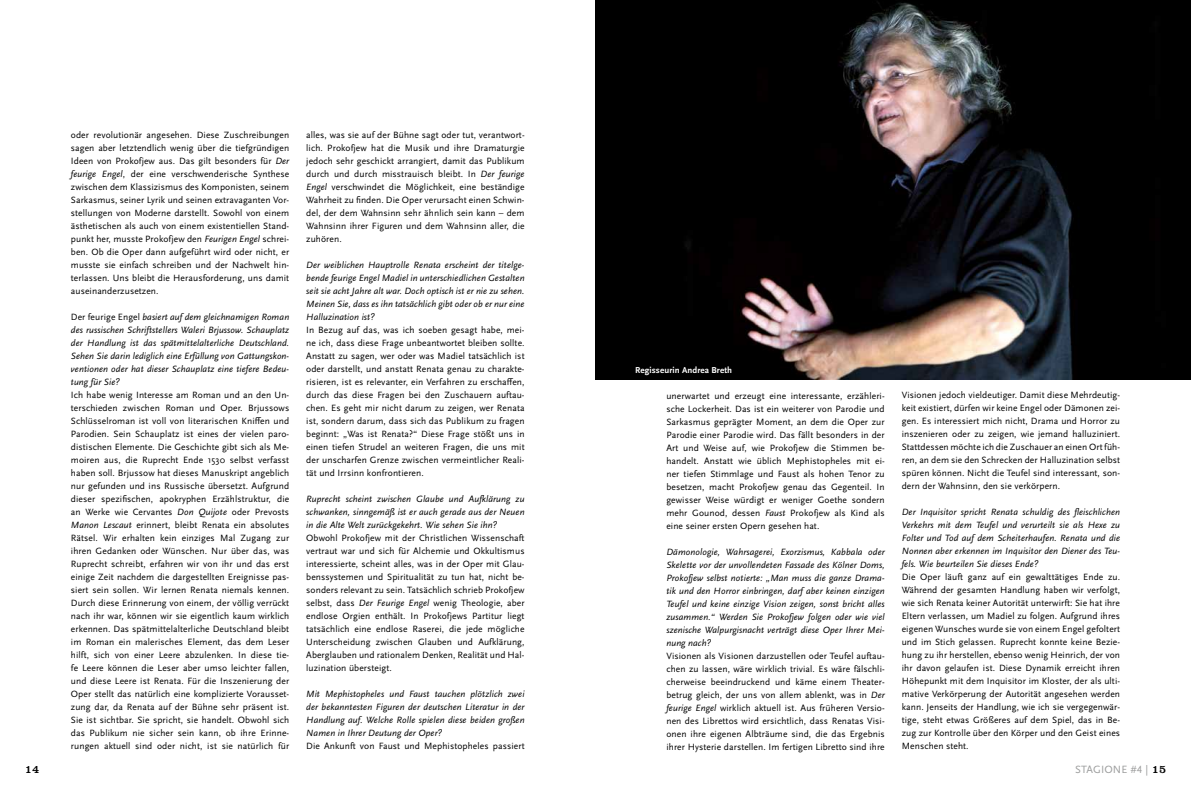
<style>
.page{position:relative;width:1191px;height:794px;background:#fff}
.page>*{position:absolute;margin:0;border:0;box-sizing:border-box;transform-origin:0 0}
.t1{font:11px "Scala Sans Pro";letter-spacing:.01em;color:#9c9d9d}
.t2{font:500 11px "CL23";color:#000}
.t3{font:9.5px/13px "Scala Sans Pro";letter-spacing:.01em;color:#000;text-align:justify}
.t4{font:italic 9.5px/13px "Scala Sans Pro";letter-spacing:.01em;color:#000;text-align:justify}
.t5{font:700 9px "Scala Sans LF";letter-spacing:.01em;color:#fff}
.s1{font-style:italic}
.s2{font-style:normal}
.s3{font-family:"CL23";font-weight:500;color:#000}
</style>
<div class="page">
<img style="left:595px;top:0;width:596px;height:379px">
<div style="left:633px;top:364px;width:101px;height:14px;background:#000"></div>
<p class="t3" style="left:71px;top:129px;width:220px">oder revolutionär angesehen. Diese Zuschreibungen sagen aber letztendlich wenig über die tiefgründigen Ideen von Prokofjew aus. Das gilt besonders für <span class="s1">Der feurige Engel</span>, der eine verschwenderische Synthese zwischen dem Klassizismus des Komponisten, seinem Sarkasmus, seiner Lyrik und seinen extravaganten Vor&shy;stellungen von Moderne darstellt. Sowohl von einem ästhetischen als auch von einem existentiellen Stand&shy;punkt her, musste Prokofjew den <span class="s1">Feurigen Engel</span> schrei&shy;ben. Ob die Oper dann aufgeführt wird oder nicht, er musste sie einfach schreiben und der Nachwelt hin&shy;terlassen. Uns bleibt die Herausforderung, uns damit auseinanderzusetzen.</p>
<p class="t4" style="left:71px;top:310px;width:220px"><span class="s2">Der feurige Engel</span> basiert auf dem gleichnamigen Roman des russischen Schriftstellers Waleri Brjussow. Schauplatz der Handlung ist das spätmittelalterliche Deutschland.<br>Sehen Sie darin lediglich eine Erfüllung von Gattungskon&shy;ventionen oder hat dieser Schauplatz eine tiefere Bedeu&shy;tung für Sie?</p>
<p class="t3" style="left:71px;top:388px;width:220px">Ich habe wenig Interesse am Roman und an den Un&shy;terschieden zwischen Roman und Oper. Brjussows Schlüsselroman ist voll von literarischen Kniffen und Parodien. Sein Schauplatz ist eines der vielen paro&shy;distischen Elemente. Die Geschichte gibt sich als Me&shy;moiren aus, die Ruprecht Ende 1530 selbst verfasst haben soll. Brjussow hat dieses Manuskript angeblich nur gefunden und ins Russische übersetzt. Aufgrund dieser spezifischen, apokryphen Erzählstruktur, die an Werke wie Cervantes <span class="s1">Don Quijote</span> oder Prevosts <span class="s1">Manon Lescaut</span> erinnert, bleibt Renata ein absolutes Rätsel. Wir erhalten kein einziges Mal Zugang zur ihren Gedanken oder Wünschen. Nur über das, was Ruprecht schreibt, erfahren wir von ihr und das erst einige Zeit nachdem die dargestellten Ereignisse pas&shy;siert sein sollen. Wir lernen Renata niemals kennen.<br>Durch diese Erinnerung von einem, der völlig verrückt nach ihr war, können wir sie eigentlich kaum wirklich erkennen. Das spätmittelalterliche Deutschland bleibt im Roman ein malerisches Element, das dem Leser hilft, sich von einer Leere abzulenken. In diese tie&shy;fe Leere können die Leser aber umso leichter fallen, und diese Leere ist Renata. Für die Inszenierung der Oper stellt das natürlich eine komplizierte Vorausset&shy;zung dar, da Renata auf der Bühne sehr präsent ist.<br>Sie ist sichtbar. Sie spricht, sie handelt. Obwohl sich das Publikum nie sicher sein kann, ob ihre Erinne&shy;rungen aktuell sind oder nicht, ist sie natürlich für</p>
<p class="t3" style="left:306px;top:129px;width:220px">alles, was sie auf der Bühne sagt oder tut, verantwort&shy;lich. Prokofjew hat die Musik und ihre Dramaturgie jedoch sehr geschickt arrangiert, damit das Publikum durch und durch misstrauisch bleibt. In <span class="s1">Der feurige Engel</span> verschwindet die Möglichkeit, eine beständige Wahrheit zu finden. Die Oper verursacht einen Schwin&shy;del, der dem Wahnsinn sehr ähnlich sein kann – dem Wahnsinn ihrer Figuren und dem Wahnsinn aller, die zuhören.</p>
<p class="t4" style="left:306px;top:259px;width:220px">Der weiblichen Hauptrolle Renata erscheint der titelge&shy;bende feurige Engel Madiel in unterschiedlichen Gestalten seit sie acht Jahre alt war. Doch optisch ist er nie zu sehen.<br>Meinen Sie, dass es ihn tatsächlich gibt oder ob er nur eine Halluzination ist?</p>
<p class="t3" style="left:306px;top:324px;width:220px">In Bezug auf das, was ich soeben gesagt habe, mei&shy;ne ich, dass diese Frage unbeantwortet bleiben sollte.<br>Anstatt zu sagen, wer oder was Madiel tatsächlich ist oder darstellt, und anstatt Renata genau zu charakte&shy;risieren, ist es relevanter, ein Verfahren zu erschaffen, durch das diese Fragen bei den Zuschauern auftau&shy;chen. Es geht mir nicht darum zu zeigen, wer Renata ist, sondern darum, dass sich das Publikum zu fragen beginnt: „Was ist Renata?“ Diese Frage stößt uns in einen tiefen Strudel an weiteren Fragen, die uns mit der unscharfen Grenze zwischen vermeintlicher Reali&shy;tät und Irrsinn konfrontieren.</p>
<p class="t4" style="left:306px;top:493px;width:220px">Ruprecht scheint zwischen Glaube und Aufklärung zu schwanken, sinngemäß ist er auch gerade aus der Neuen in die Alte Welt zurückgekehrt. Wie sehen Sie ihn?</p>
<p class="t3" style="left:306px;top:532px;width:220px">Obwohl Prokofjew mit der Christlichen Wissenschaft vertraut war und sich für Alchemie und Okkultismus interessierte, scheint alles, was in der Oper mit Glau&shy;benssystemen und Spiritualität zu tun hat, nicht be&shy;sonders relevant zu sein. Tatsächlich schrieb Prokofjew selbst, dass <span class="s1">Der Feurige Engel</span> wenig Theologie, aber endlose Orgien enthält. In Prokofjews Partitur liegt tatsächlich eine endlose Raserei, die jede mögliche Unterscheidung zwischen Glauben und Aufklärung, Aberglauben und rationalem Denken, Realität und Hal&shy;luzination übersteigt.</p>
<p class="t4" style="left:306px;top:688px;width:220px">Mit Mephistopheles und Faust tauchen plötzlich zwei der bekanntesten Figuren der deutschen Literatur in der Handlung auf. Welche Rolle spielen diese beiden großen Namen in Ihrer Deutung der Oper?</p>
<p class="t3" style="left:306px;top:740px;width:220px">Die Ankunft von Faust und Mephistopheles passiert</p>
<p class="t5" style="left:635px;top:365px;width:98px">Regisseurin Andrea Breth</p>
<p class="t3" style="left:666px;top:389px;width:220px">unerwartet und erzeugt eine interessante, erzähleri&shy;sche Lockerheit. Das ist ein weiterer von Parodie und Sarkasmus geprägter Moment, an dem die Oper zur Parodie einer Parodie wird. Das fällt besonders in der Art und Weise auf, wie Prokofjew die Stimmen be&shy;handelt. Anstatt wie üblich Mephistopheles mit ei&shy;ner tiefen Stimmlage und Faust als hohen Tenor zu besetzen, macht Prokofjew genau das Gegenteil. In gewisser Weise würdigt er weniger Goethe sondern mehr Gounod, dessen <span class="s1">Faust</span> Prokofjew als Kind als eine seiner ersten Opern gesehen hat.</p>
<p class="t4" style="left:666px;top:545px;width:220px">Dämonologie, Wahrsagerei, Exorzismus, Kabbala oder Skelette vor der unvollendeten Fassade des Kölner Doms, Prokofjew selbst notierte: „Man muss die ganze Drama&shy;tik und den Horror einbringen, darf aber keinen einzigen Teufel und keine einzige Vision zeigen, sonst bricht alles zusammen.“ Werden Sie Prokofjew folgen oder wie viel szenische Walpurgisnacht verträgt diese Oper Ihrer Mei&shy;nung nach?</p>
<p class="t3" style="left:666px;top:649px;width:220px">Visionen als Visionen darzustellen oder Teufel auftau&shy;chen zu lassen, wäre wirklich trivial. Es wäre fälschli&shy;cherweise beeindruckend und käme einem Theater&shy;betrug gleich, der uns von allem ablenkt, was in <span class="s1">Der feurige Engel</span> wirklich aktuell ist. Aus früheren Versio&shy;nen des Librettos wird ersichtlich, dass Renatas Visi&shy;onen ihre eigenen Albträume sind, die das Ergebnis ihrer Hysterie darstellen. Im fertigen Libretto sind ihre</p>
<p class="t3" style="left:901px;top:389px;width:220px">Visionen jedoch vieldeutiger. Damit diese Mehrdeutig&shy;keit existiert, dürfen wir keine Engel oder Dämonen zei&shy;gen. Es interessiert mich nicht, Drama und Horror zu inszenieren oder zu zeigen, wie jemand halluziniert.<br>Stattdessen möchte ich die Zuschauer an einen Ort füh&shy;ren, an dem sie den Schrecken der Halluzination selbst spüren können. Nicht die Teufel sind interessant, son&shy;dern der Wahnsinn, den sie verkörpern.</p>
<p class="t4" style="left:901px;top:506px;width:220px">Der Inquisitor spricht Renata schuldig des fleischlichen Verkehrs mit dem Teufel und verurteilt sie als Hexe zu Folter und Tod auf dem Scheiterhaufen. Renata und die Nonnen aber erkennen im Inquisitor den Diener des Teu&shy;fels. Wie beurteilen Sie dieses Ende?</p>
<p class="t3" style="left:901px;top:571px;width:220px">Die Oper läuft ganz auf ein gewalttätiges Ende zu.<br>Während der gesamten Handlung haben wir verfolgt, wie sich Renata keiner Autorität unterwirft: Sie hat ihre Eltern verlassen, um Madiel zu folgen. Aufgrund ihres eigenen Wunsches wurde sie von einem Engel gefoltert und im Stich gelassen. Ruprecht konnte keine Bezie&shy;hung zu ihr herstellen, ebenso wenig Heinrich, der von ihr davon gelaufen ist. Diese Dynamik erreicht ihren Höhepunkt mit dem Inquisitor im Kloster, der als ulti&shy;mative Verkörperung der Autorität angesehen werden kann. Jenseits der Handlung, wie ich sie vergegenwär&shy;tige, steht etwas Größeres auf dem Spiel, das in Be&shy;zug zur Kontrolle über den Körper und den Geist eines Menschen steht.</p>
<p class="t2" style="left:25px;top:762px;width:16px">14</p>
<p class="t1" style="left:1075px;top:763px;width:93px">STAGIONE #4 | <span class="s3">15</span></p>
</div>
